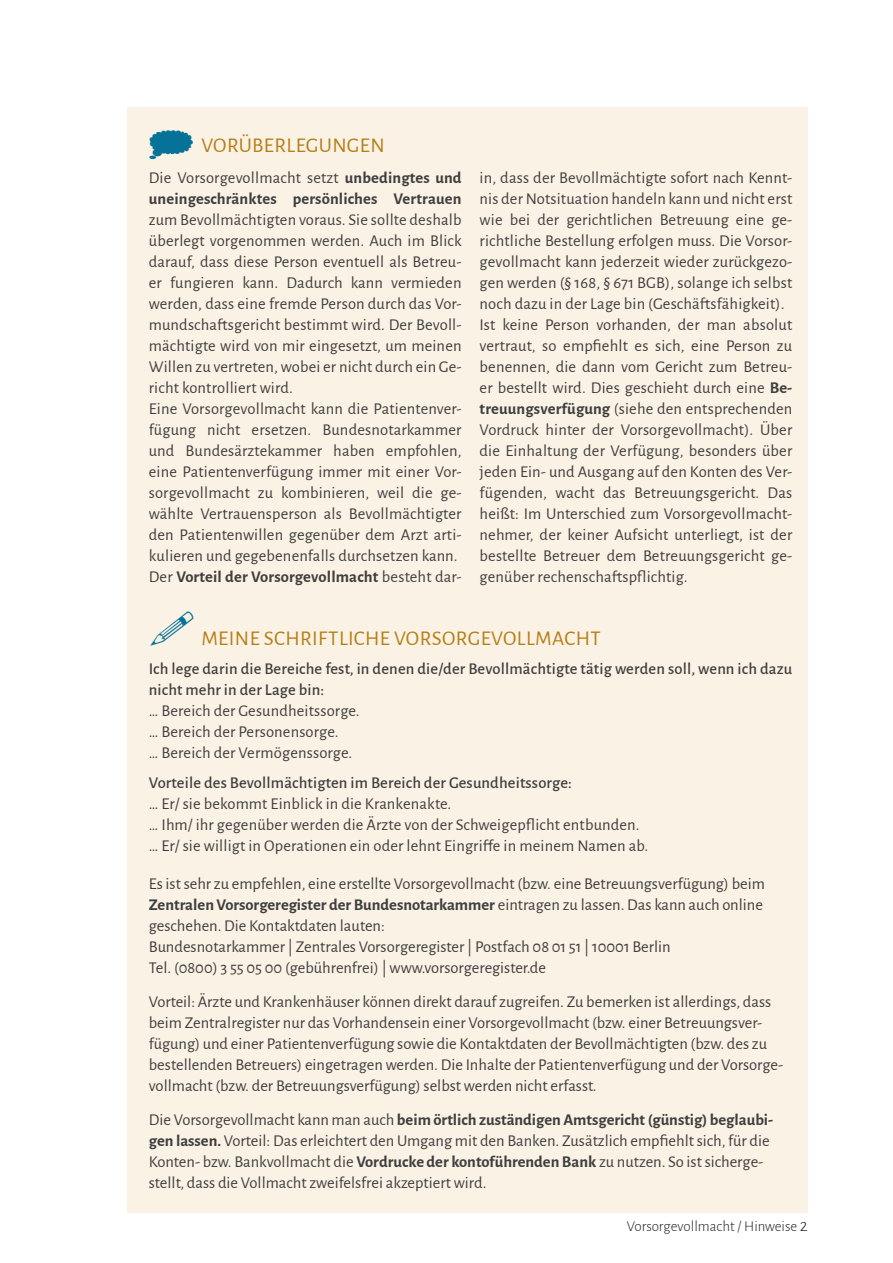
<style>
.page{position:relative;width:893px;height:1263px;background:#fff}
.page>*{position:absolute;margin:0;border:0;box-sizing:border-box;transform-origin:0 0}
.t1{font:21px "Alegreya Sans";letter-spacing:.02em;color:#b67e16}
.t2{font:16.5px/21px "Alegreya Sans";color:#3e3e3f}
.t3{font:500 16.5px/21px "Alegreya Sans";letter-spacing:.01em;color:#3e3e3f}
.t4{font:700 16.5px/21px "Alegreya Sans";letter-spacing:.01em;color:#3e3e3f}
.t5{font:300 15px "Alegreya Sans";color:#231f20}
.s1{font-weight:400}
.s2{font-weight:700}
.s3{font-size:18px}
</style>
<div class="page">
<div style="left:128px;top:108px;width:680px;height:1105px;background:#faf2e4"></div>
<p class="t1" style="left:201px;top:131px;width:185px">Vorüberlegungen</p>
<p class="t4" style="left:149px;top:166px;width:314px"><span class="s1">Die Vorsorgevollmacht setzt</span> unbedingtes und uneingeschränktes persönliches Vertrauen</p>
<p class="t2" style="left:149px;top:208px;width:314px">zum Bevollmächtigten voraus. Sie sollte deshalb überlegt vorgenommen werden. Auch im Blick darauf, dass diese Person eventuell als Betreu&shy;er fungieren kann. Dadurch kann vermieden werden, dass eine fremde Person durch das Vor&shy;mundschaftsgericht bestimmt wird. Der Bevoll&shy;mächtigte wird von mir eingesetzt, um meinen Willen zu vertreten, wobei er nicht durch ein Ge&shy;richt kontrolliert wird.<br>Eine Vorsorgevollmacht kann die Patientenver&shy;fügung nicht ersetzen. Bundesnotarkammer und Bundesärztekammer haben empfohlen, eine Patientenverfügung immer mit einer Vor&shy;sorgevollmacht zu kombinieren, weil die ge&shy;wählte Vertrauensperson als Bevollmächtigter den Patientenwillen gegenüber dem Arzt arti&shy;kulieren und gegebenenfalls durchsetzen kann.<br>Der <span class="s2">Vorteil der Vorsorgevollmacht</span> besteht dar-</p>
<p class="t2" style="left:480px;top:166px;width:314px">in, dass der Bevollmächtigte sofort nach Kennt&shy;nis der Notsituation handeln kann und nicht erst wie bei der gerichtlichen Betreuung eine ge&shy;richtliche Bestellung erfolgen muss. Die Vorsor&shy;gevollmacht kann jederzeit wieder zurückgezo&shy;gen werden (§ 168, § 671 BGB), solange ich selbst noch dazu in der Lage bin (Geschäftsfähigkeit).<br>Ist keine Person vorhanden, der man absolut vertraut, so empfiehlt es sich, eine Person zu benennen, die dann vom Gericht zum Betreu&shy;er bestellt wird. Dies geschieht durch eine <span class="s2">Be&shy;treuungsverfügung</span> (siehe den entsprechenden Vordruck hinter der Vorsorgevollmacht). Über die Einhaltung der Verfügung, besonders über jeden Ein- und Ausgang auf den Konten des Ver&shy;fügenden, wacht das Betreuungsgericht. Das heißt: I m Unterschied zum Vorsorgevollmacht&shy;nehmer, der keiner Aufsicht unterliegt, ist der bestellte Betreuer dem Betreuungsgericht ge&shy;genüber rechenschaftspflichtig.</p>
<p class="t1" style="left:195px;top:623px;width:407px">M eine sch riftlich e Vorsorgevollmacht</p>
<p class="t3" style="left:149px;top:657px;width:645px">Ich lege darin die Bereiche fest, in denen die/der Bevollmächtigte tätig werden soll, wenn ich dazu nicht mehr in der Lage bin:</p>
<p class="t2" style="left:149px;top:700px;width:212px">… Bereich der Gesundheitssorge. … Bereich der Personensorge.<br>… Bereich der Vermögenssorge.</p>
<p class="t3" style="left:149px;top:771px;width:425px">Vorteile des Bevollmächtigten im Bereich der Gesundheitssorge:</p>
<p class="t2" style="left:149px;top:792px;width:501px">… Er/ sie bekommt Einblick in die Krankenakte.<br>… Ihm/ ihr gegenüber werden die Ärzte von der Schweigepflicht entbunden. … Er/ sie willigt in Operationen ein oder lehnt Eingriffe in meinem Namen ab.</p>
<p class="t2" style="left:149px;top:872px;width:618px">Es ist sehr zu empfehlen, eine erstellte Vorsorgevollmacht (bzw. eine Betreuungsverfügung) beim <span class="s2">Zentralen Vorsorgeregister der Bundesnotarkammer</span> eintragen zu lassen. Das kann auch online geschehen. Die Kontaktdaten lauten:<br>Bundesnotarkammer | Zentrales Vorsorgeregister | Postfach 08 01 51 | 10001 Berlin<br>Tel. (0800) 3 55 05 00 (gebührenfrei) | www.vorsorgeregister.de</p>
<p class="t2" style="left:149px;top:990px;width:636px">Vorteil: Ärzte und Krankenhäuser können direkt darauf zugreifen. Zu bemerken ist allerdings, dass beim Zentralregister nur das Vorhandensein einer Vorsorgevollmacht (bzw. einer Betreuungsver&shy;fügung) und einer Patientenverfügung sowie die Kontaktdaten der Bevollmächtigten (bzw. des zu bestellenden Betreuers) eingetragen werden. Die Inhalte der Patientenverfügung und der Vorsorge&shy;vollmacht (bzw. der Betreuungsverfügung) selbst werden nicht erfasst.</p>
<p class="t2" style="left:149px;top:1108px;width:626px">Die Vorsorgevollmacht kann man auch <span class="s2">beim örtlich zuständigen Amtsgericht (günstig) beglaubi&shy;gen lassen.</span> Vorteil: Das erleichtert den Umgang mit den Banken. Zusätzlich empfiehlt sich, für die Konten- bzw. Bankvollmacht die <span class="s2">Vordrucke der kontoführenden Bank</span> zu nutzen. So ist sicherge&shy;stellt, dass die Vollmacht zweifelsfrei akzeptiert wird.</p>
<p class="t5" style="left:627px;top:1216px;width:183px">Vorsorgevollmacht / Hinweise <span class="s3">2</span></p>
</div>
